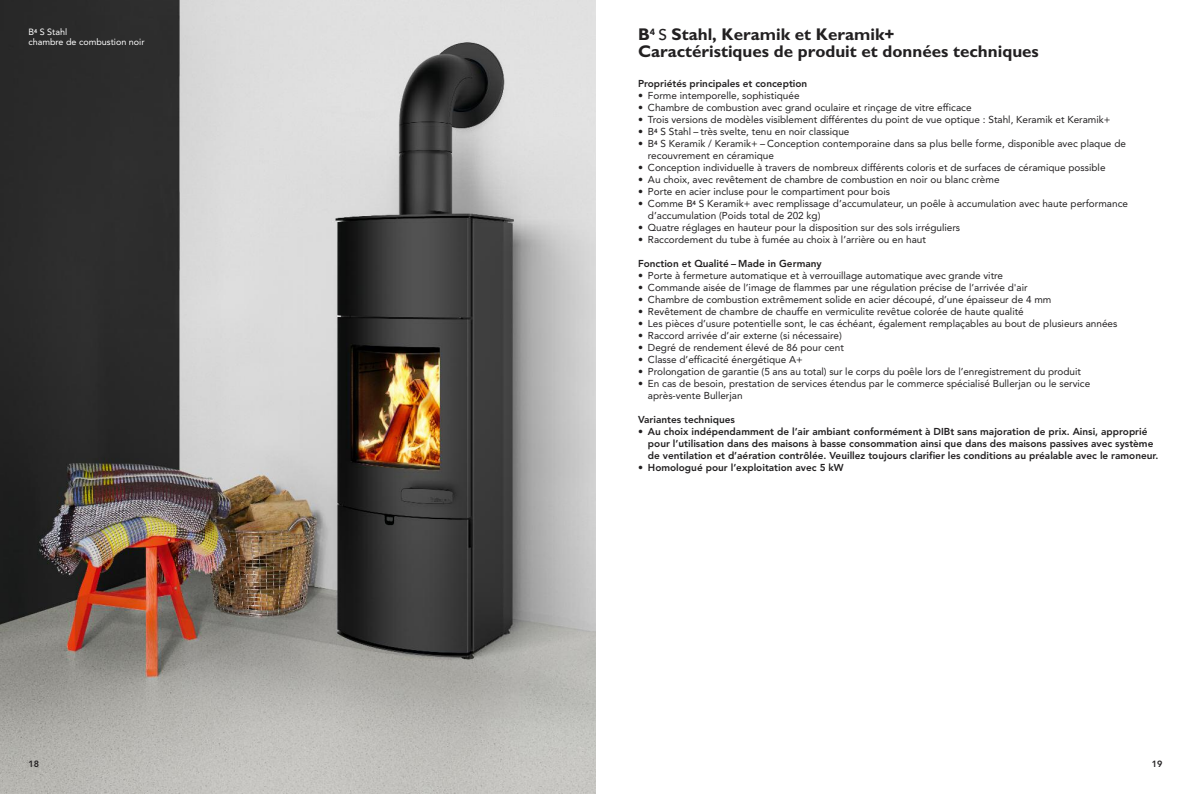
<style>
.page{position:relative;width:1191px;height:794px;background:#fff}
.page>*{position:absolute;margin:0;border:0;box-sizing:border-box;transform-origin:0 0}
.t1{font:700 17px/17px "Gill Sans CELT";color:#222021}
.t2{font:10px/12px "Avenir LT";color:#222021}
.t3{font:800 10px/12px "Avenir LT";color:#222021}
.t4{font:9px/9.5px "Avenir LT";color:#fff}
.t5{font:800 9px "Avenir LT";color:#222021}
.s1{font-family:"Avenir LT";font-weight:500;font-size:15.5px}
</style>
<div class="page">
<img style="left:0;top:0;width:595px;height:794px">
<p class="t4" style="left:28px;top:28px;width:118px">B<sup>4</sup> S Stahl<br>chambre de combustion noir</p>
<h1 class="t1" style="left:638px;top:27px;width:402px">B<sup>4</sup> <span class="s1">S</span> Stahl, Keramik et Keramik+<br>Caractéristiques de produit et données techniques</h1>
<p class="t3" style="left:638px;top:79px;width:171px">Propriétés principales et conception</p>
<p class="t2" style="left:638px;top:91px;width:163px">• Forme intemporelle, sophistiquée</p>
<p class="t2" style="left:638px;top:103px;width:335px">• Chambre de combustion avec grand oculaire et rinçage de vitre efficace</p>
<p class="t2" style="left:638px;top:115px;width:474px">• Trois versions de modèles visiblement différentes du point de vue optique : Stahl, Keramik et Keramik+</p>
<p class="t2" style="left:638px;top:127px;width:213px">• B<sup>4</sup> S Stahl – très svelte, tenu en noir classique</p>
<p class="t2" style="left:648px;top:139px;width:479px;text-indent:-10px">• B<sup>4</sup> S Keramik / Keramik+ – Conception contemporaine dans sa plus belle forme, disponible avec plaque de recouvrement en céramique</p>
<p class="t2" style="left:638px;top:163px;width:469px">• Conception individuelle à travers de nombreux différents coloris et de surfaces de céramique possible</p>
<p class="t2" style="left:638px;top:175px;width:363px">• Au choix, avec revêtement de chambre de combustion en noir ou blanc crème</p>
<p class="t2" style="left:638px;top:187px;width:253px">• Porte en acier incluse pour le compartiment pour bois</p>
<p class="t2" style="left:648px;top:199px;width:481px;text-indent:-10px">• Comme B<sup>4</sup> S Keramik+ avec remplissage d’accumulateur, un poêle à accumulation avec haute performance d’accumulation (Poids total de 202 kg)</p>
<p class="t2" style="left:638px;top:223px;width:324px">• Quatre réglages en hauteur pour la disposition sur des sols irréguliers</p>
<p class="t2" style="left:638px;top:235px;width:289px">• Raccordement du tube à fumée au choix à l’arrière ou en haut</p>
<p class="t3" style="left:638px;top:259px;width:185px">Fonction et Qualité – Made in Germany</p>
<p class="t2" style="left:638px;top:271px;width:366px">• Porte à fermeture automatique et à verrouillage automatique avec grande vitre</p>
<p class="t2" style="left:638px;top:283px;width:391px">• Commande aisée de l’image de flammes par une régulation précise de l’arrivée d'air</p>
<p class="t2" style="left:638px;top:295px;width:415px">• Chambre de combustion extrêmement solide en acier découpé, d’une épaisseur de 4 mm</p>
<p class="t2" style="left:638px;top:307px;width:387px">• Revêtement de chambre de chauffe en vermiculite revêtue colorée de haute qualité</p>
<p class="t2" style="left:638px;top:319px;width:481px">• Les pièces d’usure potentielle sont, le cas échéant, également remplaçables au bout de plusieurs années</p>
<p class="t2" style="left:638px;top:331px;width:205px">• Raccord arrivée d’air externe (si nécessaire)</p>
<p class="t2" style="left:638px;top:343px;width:207px">• Degré de rendement élevé de 86 pour cent</p>
<p class="t2" style="left:638px;top:355px;width:166px">• Classe d’efficacité énergétique A+</p>
<p class="t2" style="left:638px;top:367px;width:444px">• Prolongation de garantie (5 ans au total) sur le corps du poêle lors de l’enregistrement du produit</p>
<p class="t2" style="left:648px;top:379px;width:444px;text-indent:-10px">• En cas de besoin, prestation de services étendus par le commerce spécialisé Bullerjan ou le service après-vente Bullerjan</p>
<p class="t3" style="left:638px;top:415px;width:98px">Variantes techniques</p>
<p class="t3" style="left:648px;top:427px;width:512px;text-indent:-10px">• Au choix indépendamment de l’air ambiant conformément à DIBt sans majoration de prix. Ainsi, approprié pour l’utilisation dans des maisons à basse consommation ainsi que dans des maisons passives avec système de ventilation et d’aération contrôlée. Veuillez toujours clarifier les conditions au préalable avec le ramoneur.</p>
<p class="t3" style="left:638px;top:463px;width:207px">• Homologué pour l’exploitation avec 5 kW</p>
<p class="t5" style="left:28px;top:760px;width:12px">18</p>
<p class="t5" style="left:1152px;top:760px;width:12px">19</p>
</div>
